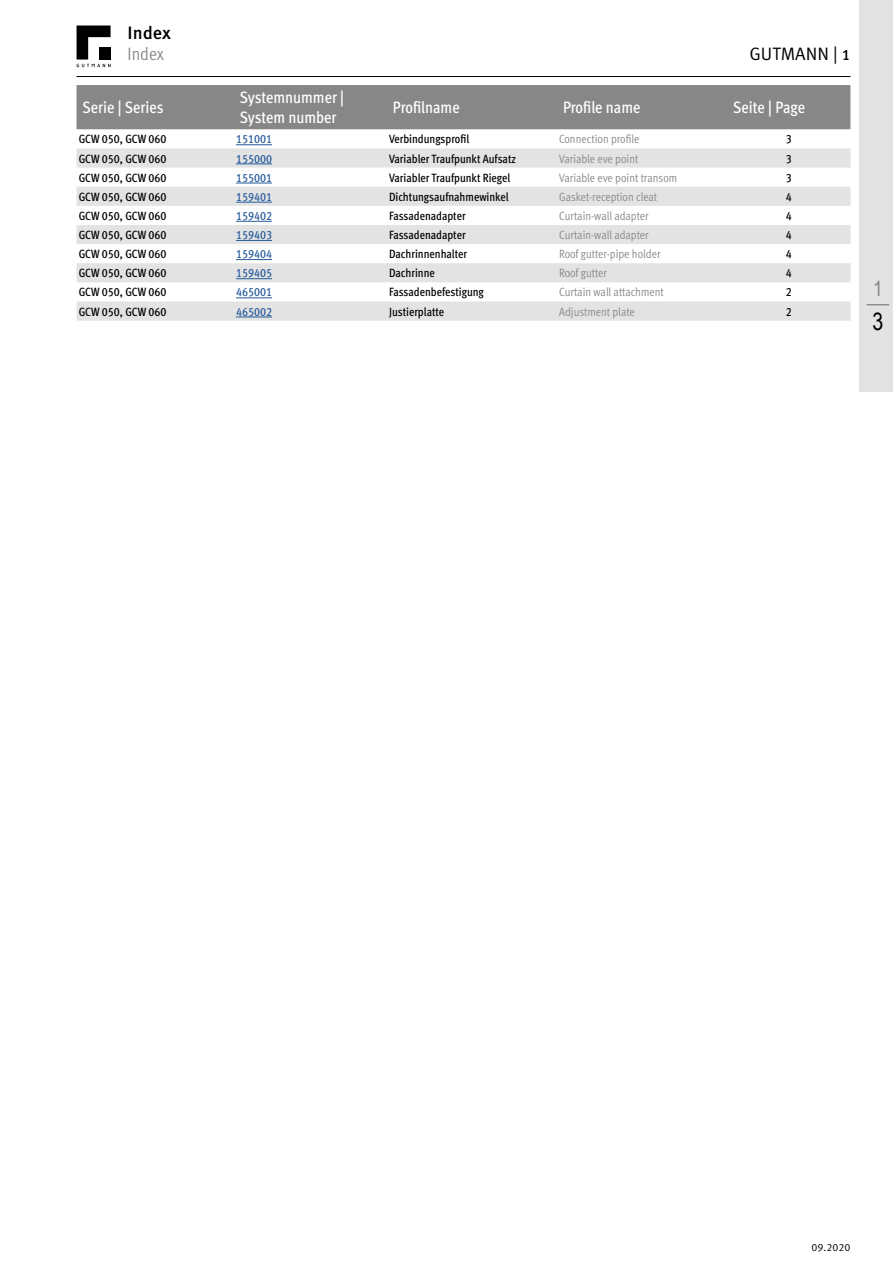
<style>
.page{position:relative;width:893px;height:1263px;background:#fff}
.page>*{position:absolute;margin:0;border:0;box-sizing:border-box;transform-origin:0 0}
.t1{font:condensed 24px "Myriad Pro";color:#878787}
.t2{font:24px "Arial Narrow";color:#000}
.t3{font:21px "Arial Narrow";color:#878787}
.t4{font:18px "Gutmann Meta Norm";color:#000}
.t5{font:18px "Gutmann Meta Pro Cond Norm";color:#878787}
.t6{font:500 18px "Gutmann Meta";color:#000}
.t7{font:500 condensed 16.5px/19.8px "Gutmann Meta Pro";color:#fff}
.t8{font:500 condensed 12px "Gutmann Meta Pro";color:#000}
.t9{font:12px "Gutmann Meta Pro Cond Norm";color:#878787}
.t10{font:500 condensed 12px "Gutmann Meta Pro";color:#275b9b}
.t11{font:10.5px "Gutmann Meta Norm";color:#000}
.s1{font-family:"Gutmann Meta";font-weight:500;font-size:15px}
</style>
<div class="page">
<div style="left:77px;top:85px;width:773px;height:44px;background:#878787"></div>
<svg style="left:77px;top:148px;width:773px;height:173px;fill:#e3e3e3"></svg>
<hr style="left:236px;top:144px;width:36px;height:1px;background:#275b9b">
<hr style="left:236px;top:163px;width:36px;height:1px;background:#275b9b">
<hr style="left:236px;top:183px;width:36px;height:1px;background:#275b9b">
<hr style="left:236px;top:202px;width:36px;height:1px;background:#275b9b">
<hr style="left:236px;top:221px;width:36px;height:1px;background:#275b9b">
<hr style="left:236px;top:240px;width:36px;height:1px;background:#275b9b">
<hr style="left:236px;top:259px;width:36px;height:1px;background:#275b9b">
<hr style="left:236px;top:278px;width:36px;height:1px;background:#275b9b">
<hr style="left:236px;top:297px;width:36px;height:1px;background:#275b9b">
<hr style="left:236px;top:316px;width:36px;height:1px;background:#275b9b">
<svg style="left:77px;top:26px;width:34px;height:41px"></svg>
<div style="left:99px;top:47px;width:12px;height:13px;background:#000"></div>
<hr style="left:77px;top:76px;width:773px;height:1px;background:#000">
<div style="left:859px;top:0;width:34px;height:392px;background:#e3e3e3"></div>
<h3 class="t6" style="left:128px;top:19px;width:45px">Index</h3>
<h3 class="t5" style="left:128px;top:40px;width:38px">Index</h3>
<h3 class="t4" style="left:749px;top:40px;width:102px">GUTMANN | <span class="s1">1</span></h3>
<h3 class="t7" style="left:83px;top:96px;width:83px">Serie | Series</h3>
<h3 class="t7" style="left:240px;top:87px;width:106px">Systemnummer |<br>System number</h3>
<h3 class="t7" style="left:393px;top:96px;width:68px">Profilname</h3>
<h3 class="t7" style="left:563px;top:96px;width:79px">Profile name</h3>
<h3 class="t7" style="left:733px;top:96px;width:73px">Seite | Page</h3>
<p class="t8" style="left:79px;top:130px;width:89px">GCW 050, GCW 060</p>
<p class="t10" style="left:236px;top:130px;width:37px">151001</p>
<p class="t8" style="left:389px;top:130px;width:82px">Verbindungsprofil</p>
<p class="t9" style="left:559px;top:130px;width:82px">Connection profile</p>
<p class="t8" style="left:786px;top:130px;width:7px">3</p>
<p class="t8" style="left:79px;top:149px;width:89px">GCW 050, GCW 060</p>
<p class="t10" style="left:236px;top:149px;width:37px">155000</p>
<p class="t8" style="left:389px;top:149px;width:128px">Variabler Traufpunkt Aufsatz</p>
<p class="t9" style="left:559px;top:150px;width:81px">Variable eve point</p>
<p class="t8" style="left:786px;top:149px;width:7px">3</p>
<p class="t8" style="left:79px;top:168px;width:89px">GCW 050, GCW 060</p>
<p class="t10" style="left:236px;top:168px;width:37px">155001</p>
<p class="t8" style="left:389px;top:168px;width:123px">Variabler Traufpunkt Riegel</p>
<p class="t9" style="left:559px;top:169px;width:120px">Variable eve point transom</p>
<p class="t8" style="left:786px;top:168px;width:7px">3</p>
<p class="t8" style="left:79px;top:188px;width:89px">GCW 050, GCW 060</p>
<p class="t10" style="left:236px;top:188px;width:37px">159401</p>
<p class="t8" style="left:389px;top:188px;width:121px">Dichtungsaufnahmewinkel</p>
<p class="t9" style="left:559px;top:188px;width:100px">Gasket-reception cleat</p>
<p class="t8" style="left:786px;top:188px;width:7px">4</p>
<p class="t8" style="left:79px;top:207px;width:89px">GCW 050, GCW 060</p>
<p class="t10" style="left:236px;top:207px;width:37px">159402</p>
<p class="t8" style="left:389px;top:207px;width:78px">Fassadenadapter</p>
<p class="t9" style="left:559px;top:207px;width:91px">Curtain-wall adapter</p>
<p class="t8" style="left:786px;top:207px;width:7px">4</p>
<p class="t8" style="left:79px;top:226px;width:89px">GCW 050, GCW 060</p>
<p class="t10" style="left:236px;top:226px;width:37px">159403</p>
<p class="t8" style="left:389px;top:226px;width:78px">Fassadenadapter</p>
<p class="t9" style="left:559px;top:226px;width:91px">Curtain-wall adapter</p>
<p class="t8" style="left:786px;top:226px;width:7px">4</p>
<p class="t8" style="left:79px;top:245px;width:89px">GCW 050, GCW 060</p>
<p class="t10" style="left:236px;top:245px;width:37px">159404</p>
<p class="t8" style="left:389px;top:245px;width:80px">Dachrinnenhalter</p>
<p class="t9" style="left:559px;top:245px;width:103px">Roof gutter-pipe holder</p>
<p class="t8" style="left:786px;top:245px;width:7px">4</p>
<p class="t8" style="left:79px;top:264px;width:89px">GCW 050, GCW 060</p>
<p class="t10" style="left:236px;top:264px;width:37px">159405</p>
<p class="t8" style="left:389px;top:264px;width:47px">Dachrinne</p>
<p class="t9" style="left:559px;top:264px;width:49px">Roof gutter</p>
<p class="t8" style="left:786px;top:264px;width:7px">4</p>
<p class="t8" style="left:79px;top:283px;width:89px">GCW 050, GCW 060</p>
<p class="t10" style="left:236px;top:283px;width:37px">465001</p>
<p class="t8" style="left:389px;top:283px;width:96px">Fassadenbefestigung</p>
<p class="t9" style="left:559px;top:284px;width:106px">Curtain wall attachment</p>
<p class="t8" style="left:786px;top:283px;width:7px">2</p>
<p class="t8" style="left:79px;top:302px;width:89px">GCW 050, GCW 060</p>
<p class="t10" style="left:236px;top:302px;width:37px">465002</p>
<p class="t8" style="left:389px;top:302px;width:57px">Justierplatte</p>
<p class="t9" style="left:559px;top:303px;width:77px">Adjustment plate</p>
<p class="t8" style="left:786px;top:302px;width:7px">2</p>
<h2 class="t3" style="left:873px;top:273px;width:11px">1</h2>
<h1 class="t1" style="left:866px;top:288px;width:25px">—</h1>
<h1 class="t2" style="left:873px;top:304px;width:12px">3</h1>
<p class="t11" style="left:812px;top:1239px;width:40px">09.2020</p>
</div>
